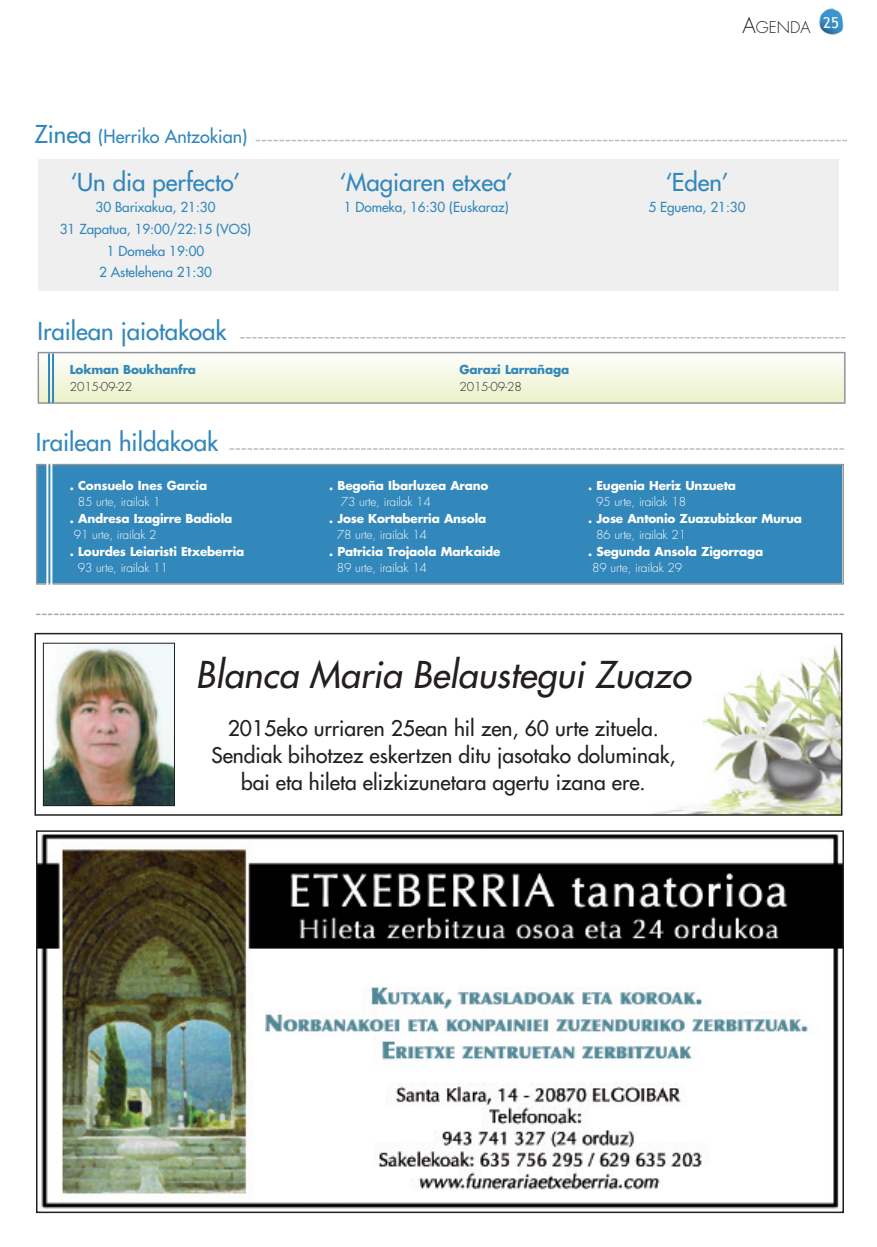
<style>
.page{position:relative;width:877px;height:1247px;background:#fff}
.page>*{position:absolute;margin:0;border:0;box-sizing:border-box;transform-origin:0 0}
.t1{font:italic 36px "Futura";letter-spacing:.005em;color:#231f20}
.t2{font:24px "Futura";color:#3287bb}
.t3{font:21px/27px "Futura";color:#231f20;text-align:center}
.t4{font:18px "Futura";color:#3287bb}
.t5{font:300 15.75px "Futura";color:#231f20}
.t6{font:15px "Trebuchet MS";color:#fff}
.t7{font:13.5px/21.6px "Futura";color:#3287bb;text-align:center}
.t8{font:700 12px "Futura";letter-spacing:-.015em;color:#fff}
.t9{font:300 12px "Futura";letter-spacing:-.015em;color:#fff}
.t10{font:700 12px "Futura";letter-spacing:-.015em;color:#3287bb}
.t11{font:300 12px "Futura";letter-spacing:-.015em;color:#231f20}
.s1{font-size:21px}
.s2{font-size:24px}
</style>
<div class="page">
<img style="left:819px;top:8px;width:24px;height:27px">
<img style="left:39px;top:834px;width:802px;height:375px">
<div style="left:36px;top:830px;width:808px;height:383px;border:2px solid #231f20"></div>
<div style="left:39px;top:353px;width:805px;height:49px;background:linear-gradient(to bottom,#fdfefc,#ebf2ca)"></div>
<div style="left:38px;top:352px;width:807px;height:52px;border:2px solid #939598"></div>
<hr style="left:52px;top:353px;width:2px;height:50px;background:#3287bb">
<hr style="left:48px;top:353px;width:2px;height:50px;background:#3287bb">
<svg style="left:240px;top:337px;width:605px;height:1px"></svg>
<div style="left:37px;top:465px;width:805px;height:118px;background:#3287bb"></div>
<div style="left:36px;top:464px;width:808px;height:121px;border:2px solid #939598"></div>
<svg style="left:229px;top:448px;width:615px;height:2px"></svg>
<hr style="left:50px;top:459px;width:2px;height:137px;background:#fff">
<hr style="left:46px;top:459px;width:2px;height:137px;background:#fff">
<img style="left:656px;top:645px;width:183px;height:168px">
<div style="left:35px;top:633px;width:807px;height:183px;border:2px solid #231f20"></div>
<img style="left:45px;top:645px;width:128px;height:159px">
<div style="left:43px;top:643px;width:132px;height:163px;border:1px solid #231f20"></div>
<svg style="left:256px;top:140px;width:591px;height:1px"></svg>
<div style="left:38px;top:160px;width:801px;height:131px;background:#efeff0"></div>
<svg style="left:36px;top:614px;width:808px;height:1px"></svg>
<h3 class="t5" style="left:742px;top:20px;width:70px"><span class="s1">A</span>GENDA</h3>
<p class="t6" style="left:823px;top:13px;width:17px">25</p>
<h3 class="t4" style="left:34px;top:127px;width:214px"><span class="s2">Zinea</span> (Herriko Antzokian)</h3>
<h2 class="t2" style="left:71px;top:170px;width:171px">‘Un dia perfecto’</h2>
<p class="t7" style="left:60px;top:198px;width:193px">30 Barixakua, 21:30<br>31 Zapatua, 19:00/22:15 (VOS)<br>1 Domeka 19:00<br>2 Astelehena 21:30</p>
<h2 class="t2" style="left:38px;top:319px;width:191px">Irailean jaiotakoak</h2>
<p class="t10" style="left:70px;top:364px;width:128px">Lokman Boukhanfra</p>
<p class="t11" style="left:70px;top:381px;width:64px">2015-09-22</p>
<h2 class="t2" style="left:36px;top:430px;width:184px">Irailean hildakoak</h2>
<p class="t8" style="left:70px;top:480px;width:139px">. Consuelo Ines Garcia</p>
<p class="t9" style="left:78px;top:496px;width:84px">85 urte, irailak 1</p>
<p class="t8" style="left:70px;top:513px;width:164px">. Andresa Izagirre Badiola</p>
<p class="t9" style="left:74px;top:529px;width:84px">91 urte, irailak 2</p>
<p class="t8" style="left:70px;top:546px;width:176px">. Lourdes Leiaristi Etxeberria</p>
<p class="t9" style="left:78px;top:562px;width:92px">93 urte, irailak 11</p>
<h2 class="t2" style="left:339px;top:170px;width:175px">‘Magiaren etxea’</h2>
<p class="t7" style="left:344px;top:198px;width:167px">1 Domeka, 16:30 (Euskaraz)</p>
<h2 class="t2" style="left:665px;top:170px;width:65px">‘Eden’</h2>
<p class="t7" style="left:648px;top:198px;width:99px">5 Eguena, 21:30</p>
<p class="t10" style="left:459px;top:364px;width:111px">Garazi Larrañaga</p>
<p class="t11" style="left:459px;top:381px;width:64px">2015-09-28</p>
<p class="t8" style="left:329px;top:480px;width:161px">. Begoña Ibarluzea Arano</p>
<p class="t9" style="left:341px;top:496px;width:92px">73 urte, irailak 14</p>
<p class="t8" style="left:329px;top:513px;width:159px">. Jose Kortaberria Ansola</p>
<p class="t9" style="left:337px;top:529px;width:92px">78 urte, irailak 14</p>
<p class="t8" style="left:329px;top:546px;width:173px">. Patricia Trojaola Markaide</p>
<p class="t9" style="left:337px;top:562px;width:92px">89 urte, irailak 14</p>
<p class="t8" style="left:588px;top:480px;width:149px">. Eugenia Heriz Unzueta</p>
<p class="t9" style="left:596px;top:496px;width:92px">95 urte, irailak 18</p>
<p class="t8" style="left:588px;top:513px;width:215px">. Jose Antonio Zuazubizkar Murua</p>
<p class="t9" style="left:596px;top:529px;width:92px">86 urte, irailak 21</p>
<p class="t8" style="left:588px;top:546px;width:176px">. Segunda Ansola Zigorraga</p>
<p class="t9" style="left:592px;top:562px;width:92px">89 urte, irailak 29</p>
<h1 class="t1" style="left:196px;top:657px;width:496px">Blanca Maria Belaustegui Zuazo</h1>
<h3 class="t3" style="left:211px;top:716px;width:466px">2015eko urriaren 25ean hil zen, 60 urte zituela.<br>Sendiak bihotzez eskertzen ditu jasotako doluminak, bai eta hileta elizkizunetara agertu izana ere.</h3>
</div>
